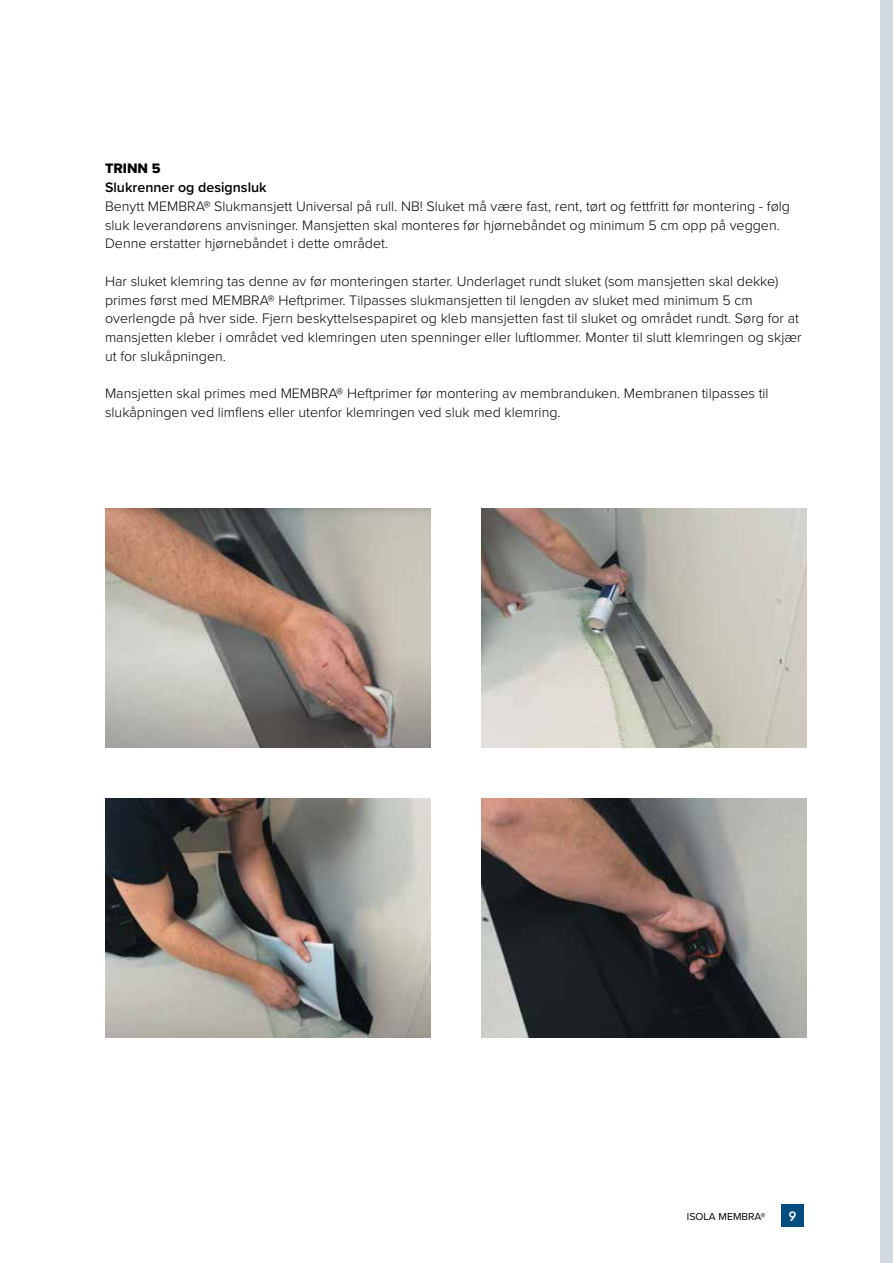
<style>
.page{position:relative;width:893px;height:1263px;background:#fff}
.page>*{position:absolute;margin:0;border:0;box-sizing:border-box;transform-origin:0 0}
.t1{font:300 14.25px/18.8px "Proxima Nova";color:#000}
.t2{font:600 14.25px "Proxima Nova";color:#000}
.t3{font:14.25px "Proxima Nova Extrabld";color:#000}
.t4{font:500 12.75px "Sailec";color:#fff}
.t5{font:10.5px "Proxima Nova";color:#000}
</style>
<div class="page">
<div style="left:781px;top:1204px;width:23px;height:23px;background:#004d7e"></div>
<div style="left:880px;top:0;width:13px;height:1263px;background:#d3d9e1"></div>
<img style="left:105px;top:509px;width:325px;height:239px">
<img style="left:481px;top:509px;width:326px;height:239px">
<img style="left:481px;top:799px;width:326px;height:238px">
<img style="left:105px;top:799px;width:325px;height:238px">
<p class="t3" style="left:105px;top:158px;width:57px">TRINN 5</p>
<p class="t2" style="left:105px;top:177px;width:163px">Slukrenner og designsluk</p>
<p class="t1" style="left:105px;top:196px;width:686px">Benytt MEMBRA® Slukmansjett Universal på rull. NB! Sluket må være fast, rent, tørt og fettfritt før montering - følg sluk leverandørens anvisninger. Mansjetten skal monteres før hjørnebåndet og minimum 5 cm opp på veggen.<br>Denne erstatter hjørnebåndet i dette området.</p>
<p class="t1" style="left:105px;top:271px;width:698px">Har sluket klemring tas denne av før monteringen starter. Underlaget rundt sluket (som mansjetten skal dekke) primes først med MEMBRA® Heftprimer. Tilpasses slukmansjetten til lengden av sluket med minimum 5 cm overlengde på hver side. Fjern beskyttelsespapiret og kleb mansjetten fast til sluket og området rundt. Sørg for at mansjetten kleber i området ved klemringen uten spenninger eller luftlommer. Monter til slutt klemringen og skjær ut for slukåpningen.</p>
<p class="t1" style="left:105px;top:383px;width:665px">Mansjetten skal primes med MEMBRA® Heftprimer før montering av membranduken. Membranen tilpasses til slukåpningen ved limflens eller utenfor klemringen ved sluk med klemring.</p>
<p class="t5" style="left:687px;top:1208px;width:80px">ISOLA MEMBRA®</p>
<p class="t4" style="left:789px;top:1207px;width:9px">9</p>
</div>
